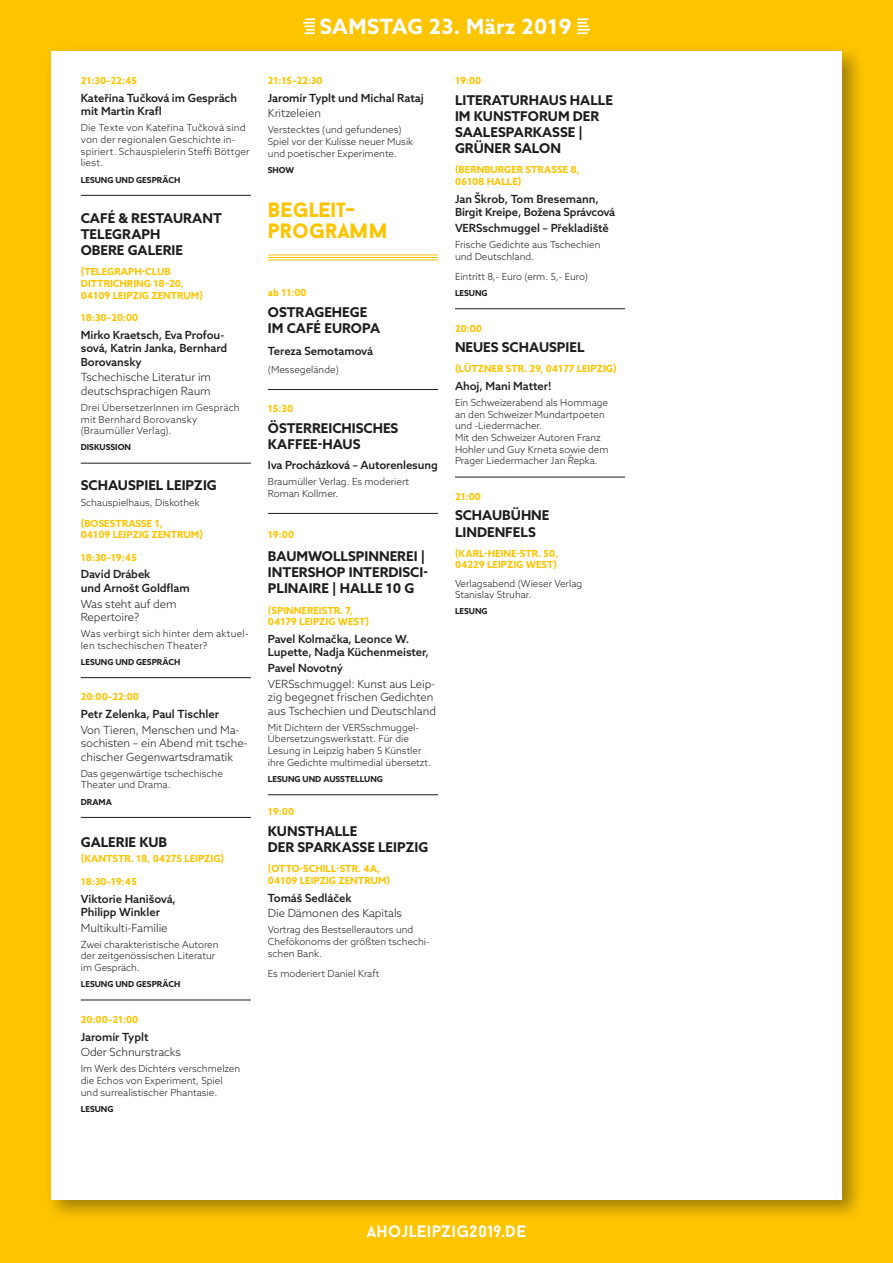
<style>
.page{position:relative;width:893px;height:1263px;background:#fdc400}
.page>*{position:absolute;margin:0;border:0;box-sizing:border-box;transform-origin:0 0}
.t1{font:700 21px "Azo Sans";letter-spacing:.02em;color:#fff}
.t2{font:900 21px/21px "Baron Neue";letter-spacing:-.005em;color:#fdc400}
.t3{font:700 16.5px "Baron Neue";letter-spacing:.02em;color:#fff}
.t4{font:700 13.5px/16.2px "Azo Sans";color:#1d1d1b}
.t5{font:500 11.25px/13.5px "Azo Sans";letter-spacing:-.005em;color:#1d1d1b}
.t6{font:300 11.25px/13.5px "Azo Sans";letter-spacing:-.005em;color:#1d1d1b}
.t7{font:500 11.25px "Azo Sans";letter-spacing:-.025em;color:#1d1d1b}
.t8{font:300 9.75px/11.7px "Azo Sans";color:#1d1d1b}
.t9{font:700 9.75px/11.7px "Azo Sans";color:#fdc400}
.t10{font:300 9.75px/11.7px "Azo Sans";letter-spacing:.02em;color:#1d1d1b}
.t11{font:300 9.75px/11.7px "Azo Sans";letter-spacing:.025em;color:#1d1d1b}
.t12{font:700 8.25px "Azo Sans";color:#1d1d1b}
</style>
<div class="page">
<div style="left:45px;top:45px;width:819px;height:1177px;background:#1d1d1b;opacity:.4"></div>
<div style="left:51px;top:51px;width:791px;height:1148px;background:#fff"></div>
<hr style="left:81px;top:195px;width:170px;height:1px;background:#1d1d1b">
<hr style="left:81px;top:463px;width:170px;height:1px;background:#1d1d1b">
<hr style="left:81px;top:677px;width:170px;height:1px;background:#1d1d1b">
<hr style="left:81px;top:817px;width:170px;height:1px;background:#1d1d1b">
<hr style="left:81px;top:999px;width:170px;height:1px;background:#1d1d1b">
<hr style="left:268px;top:254px;width:170px;height:1px;background:#fdc400">
<hr style="left:268px;top:257px;width:170px;height:1px;background:#fdc400">
<hr style="left:268px;top:259px;width:170px;height:1px;background:#fdc400">
<hr style="left:268px;top:389px;width:170px;height:1px;background:#1d1d1b">
<hr style="left:268px;top:513px;width:170px;height:1px;background:#1d1d1b">
<hr style="left:268px;top:794px;width:170px;height:1px;background:#1d1d1b">
<hr style="left:455px;top:308px;width:170px;height:1px;background:#1d1d1b">
<hr style="left:455px;top:477px;width:170px;height:1px;background:#1d1d1b">
<svg style="left:303px;top:18px;width:12px;height:16px"></svg>
<svg style="left:577px;top:18px;width:13px;height:16px"></svg>
<p class="t9" style="left:81px;top:75px;width:58px">21:30–22:45</p>
<p class="t5" style="left:81px;top:91px;width:158px">Kateřina Tučková im Gespräch mit Martin Krafl</p>
<p class="t8" style="left:81px;top:122px;width:170px">Die Texte von Kateřina Tučková sind von der regionalen Geschichte in&shy;spiriert. Schauspielerin Steffi Böttger liest.</p>
<p class="t12" style="left:81px;top:174px;width:101px">LESUNG UND GESPRÄCH</p>
<h3 class="t4" style="left:81px;top:209px;width:143px">CAFÉ &amp; RESTAURANT<br>TELEGRAPH<br>OBERE GALERIE</h3>
<p class="t9" style="left:81px;top:266px;width:124px">(TELEGRAPH-CLUB<br>DITTRICHRING 18–20,<br>04109 LEIPZIG ZENTRUM)</p>
<p class="t9" style="left:81px;top:311px;width:59px">18:30–20:00</p>
<p class="t5" style="left:81px;top:328px;width:148px">Mirko Kraetsch, Eva Profou&shy;sová, Katrin Janka, Bernhard<br>Borovansky</p>
<p class="t6" style="left:81px;top:370px;width:132px">Tschechische Literatur im deutschsprachigen Raum</p>
<p class="t10" style="left:81px;top:401px;width:160px">Drei ÜbersetzerInnen im Gespräch mit Bernhard Borovansky (Braumüller Verlag).</p>
<p class="t12" style="left:81px;top:442px;width:52px">DISKUSSION</p>
<h3 class="t4" style="left:81px;top:477px;width:138px">SCHAUSPIEL LEIPZIG</h3>
<p class="t8" style="left:81px;top:497px;width:120px">Schauspielhaus, Diskothek</p>
<p class="t9" style="left:81px;top:517px;width:124px">(BOSESTRASSE 1,<br>04109 LEIPZIG ZENTRUM)</p>
<p class="t9" style="left:81px;top:551px;width:58px">18:30–19:45</p>
<p class="t5" style="left:81px;top:567px;width:111px">David Drábek<br>und Arnošt Goldflam</p>
<p class="t6" style="left:81px;top:597px;width:97px">Was steht auf dem<br>Repertoire?</p>
<p class="t11" style="left:81px;top:627px;width:169px">Was verbirgt sich hinter dem aktuel&shy;len tschechischen Theater?</p>
<p class="t12" style="left:81px;top:656px;width:101px">LESUNG UND GESPRÄCH</p>
<p class="t9" style="left:81px;top:691px;width:60px">20:00–22:00</p>
<p class="t5" style="left:81px;top:707px;width:140px">Petr Zelenka, Paul Tischler</p>
<p class="t6" style="left:81px;top:723px;width:168px">Von Tieren, Menschen und Ma&shy;sochisten – ein Abend mit tsche&shy;chischer Gegenwartsdramatik</p>
<p class="t8" style="left:81px;top:767px;width:144px">Das gegenwärtige tschechische<br>Theater und Drama.</p>
<p class="t12" style="left:81px;top:796px;width:33px">DRAMA</p>
<h3 class="t4" style="left:81px;top:833px;width:88px">GALERIE KUB</h3>
<p class="t9" style="left:81px;top:853px;width:145px">(KANTSTR. 18, 04275 LEIPZIG)</p>
<p class="t9" style="left:81px;top:875px;width:58px">18:30–19:45</p>
<p class="t5" style="left:81px;top:891px;width:97px">Viktorie Hanišová,<br>Philipp Winkler</p>
<p class="t6" style="left:81px;top:921px;width:88px">Multikulti-Familie</p>
<p class="t8" style="left:81px;top:938px;width:139px">Zwei charakteristische Autoren der zeitgenössischen Literatur im Gespräch.</p>
<p class="t12" style="left:81px;top:979px;width:101px">LESUNG UND GESPRÄCH</p>
<p class="t9" style="left:81px;top:1013px;width:59px">20:00–21:00</p>
<p class="t5" style="left:81px;top:1029px;width:69px">Jaromír Typlt</p>
<p class="t6" style="left:81px;top:1045px;width:102px">Oder Schnurstracks</p>
<p class="t8" style="left:81px;top:1063px;width:161px">Im Werk des Dichters verschmelzen die Echos von Experiment, Spiel und surrealistischer Phantasie.</p>
<p class="t12" style="left:81px;top:1103px;width:34px">LESUNG</p>
<h1 class="t1" style="left:320px;top:12px;width:253px">SAMSTAG 23. März 2019</h1>
<p class="t9" style="left:268px;top:75px;width:56px">21:15–22:30</p>
<p class="t5" style="left:268px;top:91px;width:157px">Jaromír Typlt und Michal Rataj</p>
<p class="t6" style="left:268px;top:107px;width:55px">Kritzeleien</p>
<p class="t8" style="left:268px;top:124px;width:147px">Verstecktes (und gefundenes)<br>Spiel vor der Kulisse neuer Musik und poetischer Experimente.</p>
<p class="t12" style="left:268px;top:165px;width:28px">SHOW</p>
<h1 class="t2" style="left:268px;top:199px;width:122px">BEGLEIT-<br>PROGRAMM</h1>
<p class="t9" style="left:268px;top:287px;width:40px">ab 11:00</p>
<h3 class="t4" style="left:268px;top:303px;width:114px">OSTRAGEHEGE<br>IM CAFÉ EUROPA</h3>
<p class="t5" style="left:268px;top:344px;width:107px">Tereza Semotamová</p>
<p class="t8" style="left:268px;top:363px;width:72px">(Messegelände)</p>
<p class="t9" style="left:268px;top:403px;width:27px">15:30</p>
<h3 class="t4" style="left:268px;top:420px;width:132px">ÖSTERREICHISCHES<br>KAFFEE-HAUS</h3>
<p class="t5" style="left:268px;top:458px;width:171px">Iva Procházková – Autorenlesung</p>
<p class="t8" style="left:268px;top:475px;width:143px">Braumüller Verlag. Es moderiert<br>Roman Kollmer.</p>
<p class="t9" style="left:268px;top:529px;width:28px">19:00</p>
<h3 class="t4" style="left:268px;top:548px;width:162px">BAUMWOLLSPINNEREI |<br>INTERSHOP INTERDISCI-<br>PLINAIRE | HALLE 10 G</h3>
<p class="t9" style="left:268px;top:604px;width:103px">(SPINNEREISTR. 7,<br>04179 LEIPZIG WEST)</p>
<p class="t5" style="left:268px;top:632px;width:162px">Pavel Kolmačka, Leonce W.<br>Lupette, Nadja Küchenmeister,</p>
<p class="t7" style="left:268px;top:661px;width:77px">Pavel Novotný</p>
<p class="t6" style="left:268px;top:677px;width:170px">VERSschmuggel: Kunst aus Leip&shy;zig begegnet frischen Gedichten aus Tschechien und Deutschland</p>
<p class="t8" style="left:268px;top:721px;width:165px">Mit Dichtern der VERSschmuggel-Übersetzungswerkstatt. Für die Lesung in Leipzig haben 5 Künstler ihre Gedichte multimedial übersetzt.</p>
<p class="t12" style="left:268px;top:774px;width:117px">LESUNG UND AUSSTELLUNG</p>
<p class="t9" style="left:268px;top:806px;width:28px">19:00</p>
<h3 class="t4" style="left:268px;top:823px;width:162px">KUNSTHALLE<br>DER SPARKASSE LEIPZIG</h3>
<p class="t9" style="left:268px;top:863px;width:124px">(OTTO-SCHILL-STR. 4A,<br>04109 LEIPZIG ZENTRUM)</p>
<p class="t5" style="left:268px;top:891px;width:85px">Tomáš Sedláček</p>
<p class="t6" style="left:268px;top:906px;width:136px">Die Dämonen des Kapitals</p>
<p class="t8" style="left:268px;top:924px;width:163px">Vortrag des Bestsellerautors und<br>Chefökonoms der größten tschechi&shy;schen Bank.</p>
<p class="t8" style="left:268px;top:967px;width:113px">Es moderiert Daniel Kraft</p>
<p class="t9" style="left:455px;top:75px;width:28px">19:00</p>
<h3 class="t4" style="left:455px;top:91px;width:159px">LITERATURHAUS HALLE<br>IM KUNSTFORUM DER<br>SAALESPARKASSE |<br>GRÜNER SALON</h3>
<p class="t9" style="left:455px;top:164px;width:126px">(BERNBURGER STRASSE 8,<br>06108 HALLE)</p>
<p class="t5" style="left:455px;top:192px;width:162px">Jan Škrob, Tom Bresemann,<br>Birgit Kreipe, Božena Správcová</p>
<p class="t5" style="left:455px;top:221px;width:155px">VERSschmuggel – Překladiště</p>
<p class="t8" style="left:455px;top:238px;width:147px">Frische Gedichte aus Tschechien und Deutschland.</p>
<p class="t8" style="left:455px;top:270px;width:134px">Eintritt 8,- Euro (erm. 5,- Euro)</p>
<p class="t12" style="left:455px;top:288px;width:34px">LESUNG</p>
<p class="t9" style="left:455px;top:322px;width:29px">20:00</p>
<h3 class="t4" style="left:455px;top:339px;width:131px">NEUES SCHAUSPIEL</h3>
<p class="t9" style="left:455px;top:363px;width:163px">(LÜTZNER STR. 29, 04177 LEIPZIG)</p>
<p class="t5" style="left:455px;top:379px;width:98px">Ahoj, Mani Matter!</p>
<p class="t8" style="left:455px;top:396px;width:155px">Ein Schweizerabend als Hommage an den Schweizer Mundartpoeten und -Liedermacher.<br>Mit den Schweizer Autoren Franz<br>Hohler und Guy Krneta sowie dem<br>Prager Liedermacher Jan Řepka.</p>
<p class="t9" style="left:455px;top:490px;width:27px">21:00</p>
<h3 class="t4" style="left:455px;top:507px;width:96px">SCHAUBÜHNE<br>LINDENFELS</h3>
<p class="t9" style="left:455px;top:547px;width:104px">(KARL-HEINE-STR. 50,<br>04229 LEIPZIG WEST)</p>
<p class="t8" style="left:455px;top:577px;width:129px">Verlagsabend (Wieser Verlag<br>Stanislav Struhar.</p>
<p class="t12" style="left:455px;top:606px;width:34px">LESUNG</p>
<h2 class="t3" style="left:367px;top:1221px;width:161px">AHOJLEIPZIG2019.DE</h2>
</div>
